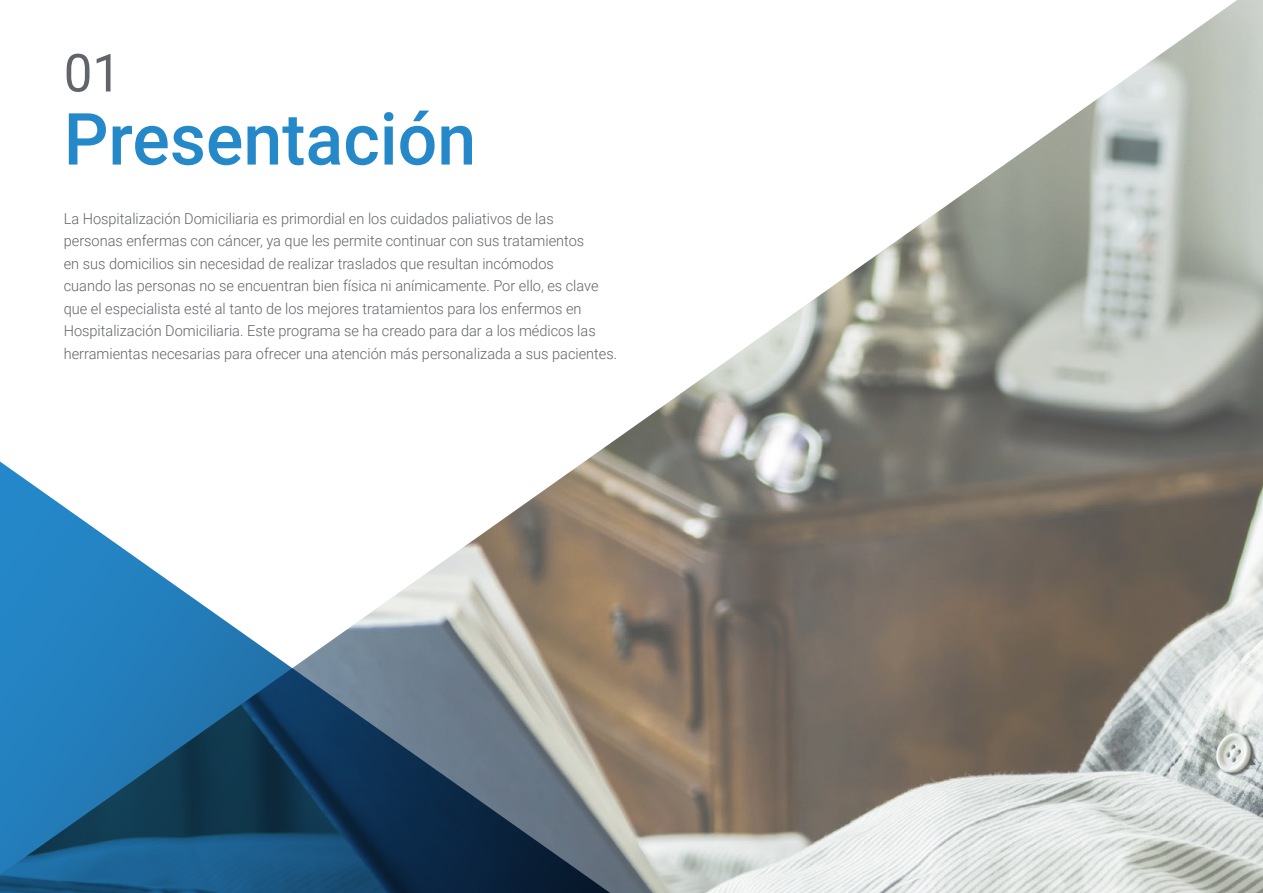
<style>
.page{position:relative;width:1263px;height:893px;background:#fff}
.page>*{position:absolute;margin:0;border:0;box-sizing:border-box;transform-origin:0 0}
.t1{font:500 72px "Roboto";color:#2488c9}
.t2{font:52.5px "Roboto";color:#61646a}
.t3{font:300 15px/22.5px "Roboto";color:#61646a}
</style>
<div class="page">
<img style="left:606px;top:0;width:657px;height:893px">
<svg style="left:0;top:446px;width:640px;height:447px"></svg>
<h2 class="t2" style="left:64px;top:36px;width:59px">01</h2>
<h1 class="t1" style="left:64px;top:89px;width:414px">Presentación</h1>
<p class="t3" style="left:64px;top:207px;width:555px">La Hospitalización Domiciliaria es primordial en los cuidados paliativos de las<br>personas enfermas con cáncer, ya que les permite continuar con sus tratamientos<br>en sus domicilios sin necesidad de realizar traslados que resultan incómodos<br>cuando las personas no se encuentran bien física ni anímicamente. Por ello, es clave que el especialista esté al tanto de los mejores tratamientos para los enfermos en Hospitalización Domiciliaria. Este programa se ha creado para dar a los médicos las herramientas necesarias para ofrecer una atención más personalizada a sus pacientes.</p>
</div>
